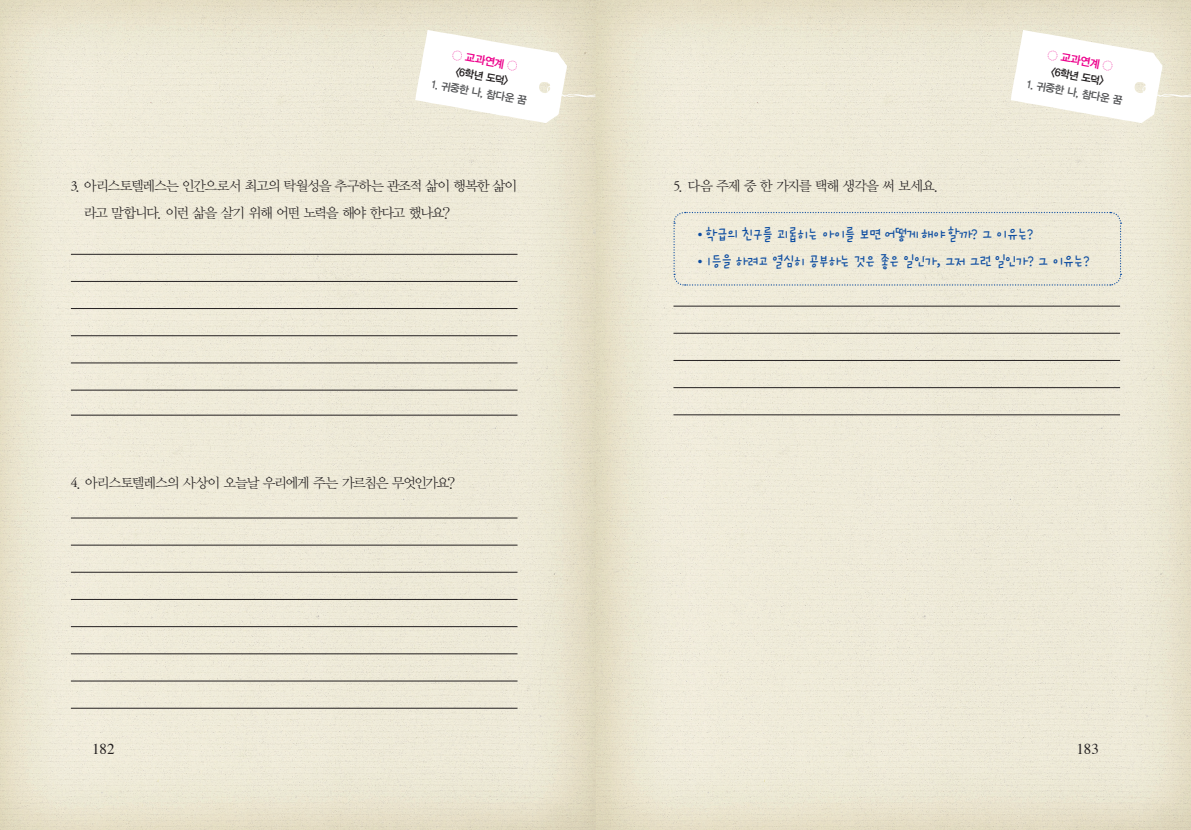
<style>
.page{position:relative;width:1191px;height:830px;background:#fff}
.page>*{position:absolute;margin:0;border:0;box-sizing:border-box;transform-origin:0 0}
.인문학_본문{font:15px "Rix Dictation M";letter-spacing:-.1em;color:#0d4da1}
.t1{font:15px "Times";letter-spacing:-.005em;color:#231f20}
.인문학_본문-2{font:13.75px/26.9px "YDVY Mj O12";letter-spacing:-.095em;color:#231f20}
.t2{font:11.25px "YDVYGO14";color:#ed028c}
.t3{font:10.62px "YDVYGO14";color:#57585a}
.t4{font:10.62px "YDVYGO14";color:#231f20}
.s1{font-family:"Adobe Garamond Pro"}
</style>
<div class="page">
<img style="left:0;top:0;width:1191px;height:829px">
<svg style="left:1010px;top:14px;width:181px;height:109px"></svg>
<svg style="left:415px;top:14px;width:180px;height:109px"></svg>
<hr style="left:71px;top:544px;width:446px;height:1px;background:#231f20">
<hr style="left:71px;top:517px;width:446px;height:1px;background:#231f20">
<hr style="left:71px;top:571px;width:446px;height:1px;background:#231f20">
<hr style="left:71px;top:680px;width:446px;height:1px;background:#231f20">
<hr style="left:71px;top:599px;width:446px;height:1px;background:#231f20">
<hr style="left:71px;top:707px;width:446px;height:1px;background:#231f20">
<hr style="left:71px;top:626px;width:446px;height:1px;background:#231f20">
<hr style="left:71px;top:653px;width:446px;height:1px;background:#231f20">
<hr style="left:673px;top:306px;width:447px;height:1px;background:#231f20">
<hr style="left:673px;top:333px;width:447px;height:1px;background:#231f20">
<hr style="left:673px;top:360px;width:447px;height:1px;background:#231f20">
<hr style="left:673px;top:387px;width:447px;height:1px;background:#231f20">
<hr style="left:673px;top:414px;width:447px;height:1px;background:#231f20">
<hr style="left:71px;top:281px;width:446px;height:1px;background:#231f20">
<hr style="left:71px;top:254px;width:446px;height:1px;background:#231f20">
<hr style="left:71px;top:308px;width:446px;height:1px;background:#231f20">
<hr style="left:71px;top:335px;width:446px;height:1px;background:#231f20">
<hr style="left:71px;top:362px;width:446px;height:1px;background:#231f20">
<hr style="left:71px;top:390px;width:446px;height:1px;background:#231f20">
<hr style="left:71px;top:415px;width:446px;height:1px;background:#231f20">
<svg style="left:673px;top:211px;width:448px;height:75px;background:#eae7d7"></svg>
<p class="t2" style="left:453px;top:48px;width:67px;rotate:10deg">◌ 교과연계 ◌</p>
<p class="t4" style="left:457px;top:65px;width:55px;rotate:10deg">&lt;6학년 도덕&gt;</p>
<p class="t3" style="left:433px;top:78px;width:98px;rotate:10deg">1. 귀중한 나, 참다운 꿈</p>
<p class="t2" style="left:1049px;top:48px;width:67px;rotate:10deg">◌ 교과연계 ◌</p>
<p class="t4" style="left:1052px;top:65px;width:55px;rotate:10deg">&lt;6학년 도덕&gt;</p>
<p class="t3" style="left:1028px;top:78px;width:98px;rotate:10deg">1. 귀중한 나, 참다운 꿈</p>
<p class="인문학_본문-2" style="left:84px;top:172px;width:435px;text-indent:-13px"><span class="s1">3</span>. 아리스토텔레스는 인간으로서 최고의 탁월성을 추구하는 관조적 삶이 행복한 삶이 라고 말합니다. 이런 삶을 살기 위해 어떤 노력을 해야 한다고 했나요?</p>
<p class="인문학_본문-2" style="left:673px;top:172px;width:267px"><span class="s1">5</span>. 다음 주제 중 한 가지를 택해 생각을 써 보세요.</p>
<p class="인문학_본문" style="left:698px;top:226px;width:337px"><sup>●</sup> 학급의 친구를 괴롭히는 아이를 보면 어떻게 해야 할까? 그 이유는?</p>
<p class="인문학_본문" style="left:698px;top:253px;width:393px"><sup>●</sup> 1등을 하려고 열심히 공부하는 것은 좋은 일인가, 그저 그런 일인가? 그 이유는?</p>
<p class="인문학_본문-2" style="left:71px;top:468px;width:386px"><span class="s1">4</span>. 아리스토텔레스의 사상이 오늘날 우리에게 주는 가르침은 무엇인가요?</p>
<p class="t1" style="left:92px;top:734px;width:24px">182</p>
<p class="t1" style="left:1076px;top:734px;width:24px">183</p>
</div>
